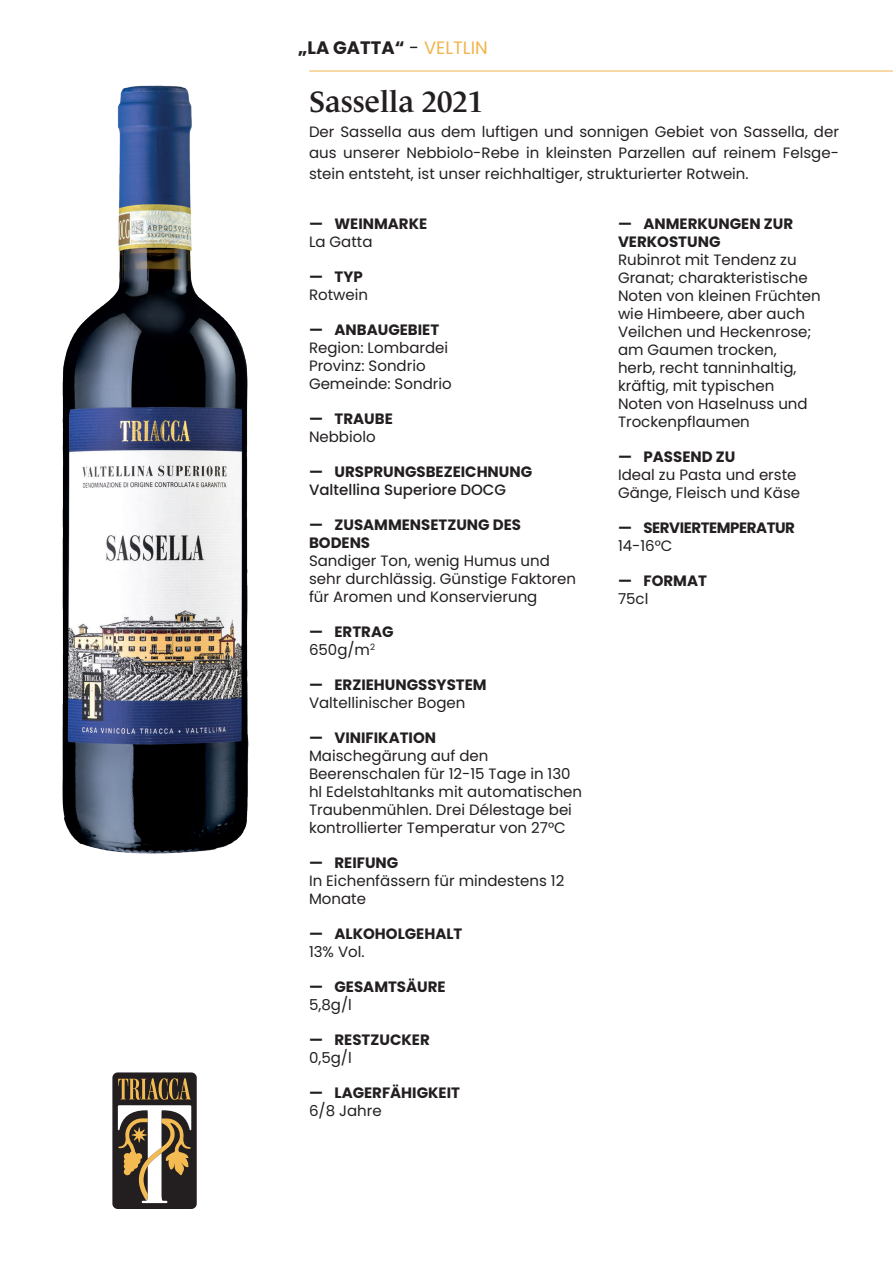
<style>
.page{position:relative;width:893px;height:1263px;background:#fff}
.page>*{position:absolute;margin:0;border:0;box-sizing:border-box;transform-origin:0 0}
.Titolo_nome_vino{font:600 30px "Le Monde Journal Std";color:#231f20}
.Testi_tecnici{font:700 18px "Poppins";color:#231f20}
.Testi_tecnici-2{font:15px/18px "Poppins";color:#231f20}
.t1{font:700 15px/18px "Poppins";color:#231f20}
.Testo_introduzione{font:15px/21px "Poppins";color:#231f20;text-align:justify}
.t2{font:500 15px/18px "Poppins";color:#231f20}
.t3{font:700 15px "Poppins";letter-spacing:-.03em;color:#231f20}
.s1{font-weight:400}
.s2{font-weight:400;color:#f0b54d}
.s3{font-weight:700}
</style>
<div class="page">
<hr style="left:309px;top:71px;width:584px;height:1px;background:#f0b54d">
<div style="left:112px;top:1072px;width:85px;height:137px;background:#231f20;border-radius:5px"></div>
<svg style="left:118px;top:1078px;width:73px;height:125px"></svg>
<img style="left:62px;top:85px;width:187px;height:769px">
<p class="Testi_tecnici" style="left:298px;top:37px;width:191px">„LA GATTA“ <span class="s1">-</span> <span class="s2">VELTLIN</span></p>
<p class="Titolo_nome_vino" style="left:309px;top:85px;width:175px">Sassella 2021</p>
<p class="Testo_introduzione" style="left:309px;top:121px;width:531px">Der Sassella aus dem luftigen und sonnigen Gebiet von Sassella, der aus unserer Nebbiolo-Rebe in kleinsten Parzellen auf reinem Felsge&shy;stein entsteht, ist unser reichhaltiger, strukturierter Rotwein.</p>
<p class="t1" style="left:309px;top:215px;width:120px">— WEINMARKE</p>
<p class="Testi_tecnici-2" style="left:309px;top:233px;width:65px">La Gatta</p>
<p class="t1" style="left:309px;top:268px;width:55px">— TYP</p>
<p class="Testi_tecnici-2" style="left:309px;top:286px;width:61px">Rotwein</p>
<p class="t1" style="left:309px;top:321px;width:132px">— ANBAUGEBIET</p>
<p class="Testi_tecnici-2" style="left:309px;top:339px;width:144px">Region: Lombardei<br>Provinz: Sondrio<br>Gemeinde: Sondrio</p>
<p class="t1" style="left:309px;top:410px;width:85px">— TRAUBE</p>
<p class="Testi_tecnici-2" style="left:309px;top:428px;width:68px">Nebbiolo</p>
<p class="t2" style="left:309px;top:463px;width:225px"><span class="s3">— URSPRUNGSBEZEICHNUNG<br></span>Valtellina Superiore DOCG</p>
<p class="t1" style="left:309px;top:516px;width:214px">— ZUSAMMENSETZUNG DES<br>BODENS</p>
<p class="Testi_tecnici-2" style="left:309px;top:552px;width:269px">Sandiger Ton, wenig Humus und sehr durchlässig. Günstige Faktoren für Aromen und Konservierung</p>
<p class="t1" style="left:309px;top:623px;width:86px">— ERTRAG</p>
<p class="Testi_tecnici-2" style="left:309px;top:641px;width:68px">650g/m<sup>2</sup></p>
<p class="t1" style="left:309px;top:676px;width:179px">— ERZIEHUNGSSYSTEM</p>
<p class="Testi_tecnici-2" style="left:309px;top:694px;width:158px">Valtellinischer Bogen</p>
<p class="t1" style="left:309px;top:729px;width:129px">— VINIFIKATION</p>
<p class="Testi_tecnici-2" style="left:309px;top:747px;width:275px">Maischegärung auf den Beerenschalen für 12-15 Tage in 130 hl Edelstahltanks mit automatischen Traubenmühlen. Drei Délestage bei kontrollierter Temperatur von 27°C</p>
<p class="t1" style="left:309px;top:854px;width:91px">— REIFUNG</p>
<p class="Testi_tecnici-2" style="left:309px;top:872px;width:257px">In Eichenfässern für mindestens 12<br>Monate</p>
<p class="t1" style="left:309px;top:925px;width:155px">— ALKOHOLGEHALT</p>
<p class="Testi_tecnici-2" style="left:309px;top:943px;width:57px">13% Vol.</p>
<p class="t1" style="left:309px;top:978px;width:138px">— GESAMTSÄURE</p>
<p class="Testi_tecnici-2" style="left:309px;top:996px;width:44px">5,8g/l</p>
<p class="t1" style="left:309px;top:1031px;width:122px">— RESTZUCKER</p>
<p class="Testi_tecnici-2" style="left:309px;top:1049px;width:44px">0,5g/l</p>
<p class="t1" style="left:309px;top:1084px;width:152px">— LAGERFÄHIGKEIT</p>
<p class="Testi_tecnici-2" style="left:309px;top:1102px;width:74px">6/8 Jahre</p>
<p class="t1" style="left:618px;top:215px;width:177px">— ANMERKUNGEN ZUR<br>VERKOSTUNG</p>
<p class="Testi_tecnici-2" style="left:618px;top:251px;width:204px">Rubinrot mit Tendenz zu<br>Granat; charakteristische<br>Noten von kleinen Früchten wie Himbeere, aber auch<br>Veilchen und Heckenrose; am Gaumen trocken,<br>herb, recht tanninhaltig, kräftig, mit typischen<br>Noten von Haselnuss und<br>Trockenpflaumen</p>
<p class="t1" style="left:618px;top:448px;width:119px">— PASSEND ZU</p>
<p class="Testi_tecnici-2" style="left:618px;top:466px;width:184px">Ideal zu Pasta und erste<br>Gänge, Fleisch und Käse</p>
<p class="t3" style="left:618px;top:519px;width:178px">— SERVIERTEMPERATUR</p>
<p class="Testi_tecnici-2" style="left:618px;top:537px;width:56px">14-16°C</p>
<p class="t1" style="left:618px;top:572px;width:90px">— FORMAT</p>
<p class="Testi_tecnici-2" style="left:618px;top:590px;width:32px">75cl</p>
</div>
